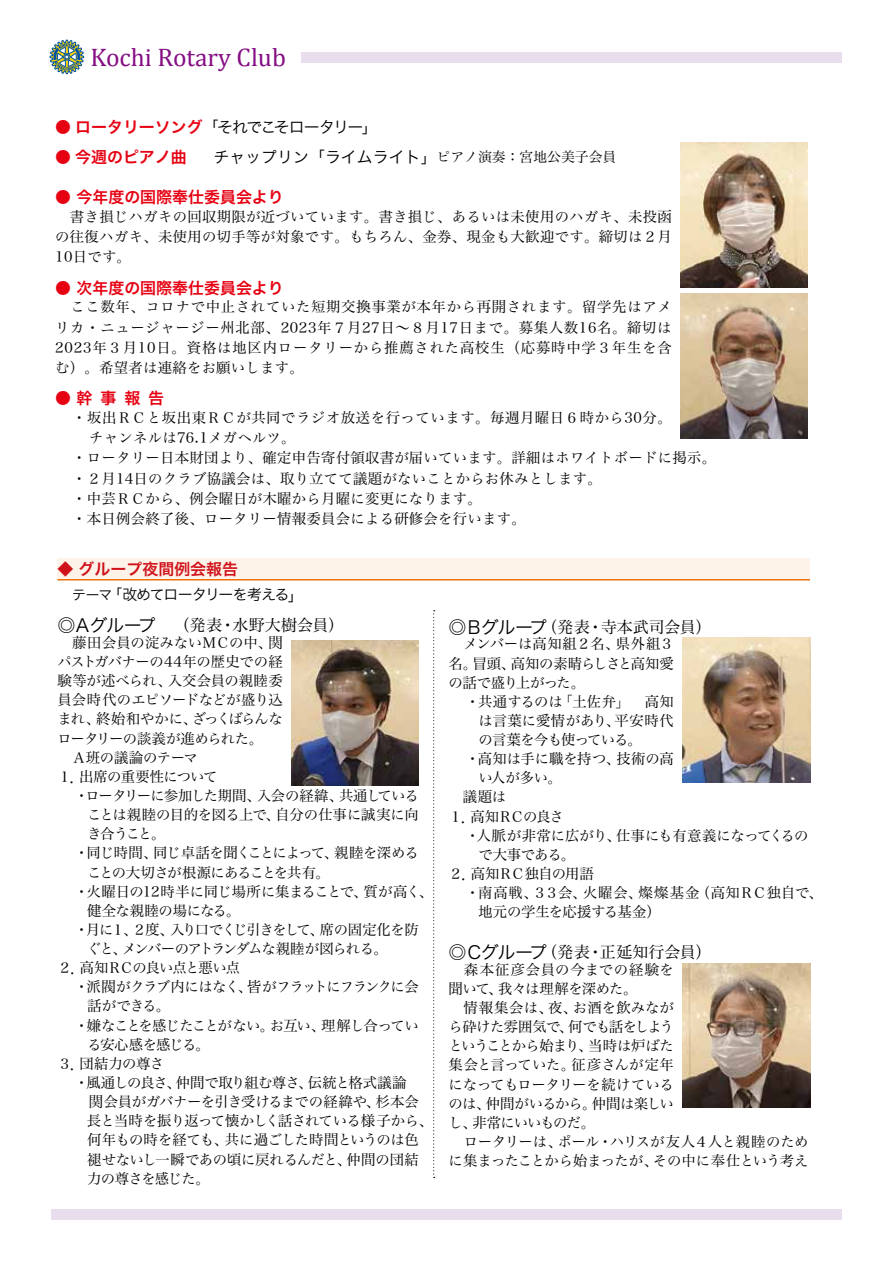
<style>
.page{position:relative;width:893px;height:1263px;background:#fff}
.page>*{position:absolute;margin:0;border:0;box-sizing:border-box;transform-origin:0 0}
.t1{font:25.5px "Cambria";color:#850e84}
.t2{font:15.9px "Hira Min Pro W3";letter-spacing:.005em;color:#000}
.t3{font:15.9px "Hira Kaku Pro W3";color:#000}
.t4{font:15.9px "Hira Kaku Pro W6";color:#e60012}
.t5{font:15.9px "Hira Kaku Pro W3";letter-spacing:-.1em;color:#000}
.t6{font:15.9px "Hira Kaku Pro W6";color:#d0121b}
.t7{font:14.85px "Hira Kaku Pro W3";letter-spacing:-.07em;color:#000}
.t8{font:14.4px/19.2px "Hira Min Pro W3";letter-spacing:-.005em;color:#000;text-align:justify}
.t9{font:14.4px "Hira Min Pro W3";letter-spacing:.02em;color:#000}
.t10{font:14.4px "Hira Min Pro W3";letter-spacing:.04em;color:#000}
.t11{font:14.4px "Hira Min Pro W3";letter-spacing:-.05em;color:#000}
.t12{font:14.4px "Hira Min Pro W3";letter-spacing:-.085em;color:#000}
.t13{font:14.4px "Hira Min Pro W3";letter-spacing:-.025em;color:#000}
.t14{font:14.4px "Hira Min Pro W3";letter-spacing:-.065em;color:#000}
.t15{font:14.4px "Hira Min Pro W3";letter-spacing:-.09em;color:#000}
.t16{font:14.4px "Hira Min Pro W3";letter-spacing:-.06em;color:#000}
.t17{font:14.4px "Hira Min Pro W3";letter-spacing:-.055em;color:#000}
.t18{font:14.4px "Hira Min Pro W3";letter-spacing:-.04em;color:#000}
.t19{font:14.4px "Hira Min Pro W3";letter-spacing:.015em;color:#000}
.t20{font:14.4px "Hira Min Pro W3";letter-spacing:-.08em;color:#000}
.t21{font:14.4px "Hira Min Pro W3";letter-spacing:.03em;color:#000}
.t22{font:14.4px "Hira Min Pro W3";letter-spacing:-.045em;color:#000}
.s1{font-family:"Hira Kaku Pro W6";color:#e60012}
.s2{font-family:"Hira Min Pro W3";font-size:13.8px}
.s3{font-size:13.8px}
.s4{font-size:15.9px}
.s5{font-family:"Hira Kaku Pro W3";font-size:18px}
</style>
<div class="page">
<svg style="left:50px;top:39px;width:34px;height:36px"></svg>
<div style="left:51px;top:1209px;width:791px;height:10px;background:#e8deed"></div>
<div style="left:302px;top:52px;width:540px;height:11px;background:#e8deed"></div>
<div style="left:57px;top:558px;width:753px;height:22px;background:#fef3e9"></div>
<hr style="left:57px;top:579px;width:753px;height:1px;background:#ed710e">
<svg style="left:433px;top:610px;width:2px;height:568px"></svg>
<img style="left:291px;top:641px;width:128px;height:144px">
<img style="left:682px;top:638px;width:128px;height:144px">
<img style="left:682px;top:963px;width:128px;height:145px">
<img style="left:680px;top:142px;width:128px;height:145px">
<img style="left:680px;top:293px;width:128px;height:145px">
<h1 class="t1" style="left:91px;top:42px;width:197px">Kochi Rotary Club</h1>
<p class="t5" style="left:55px;top:113px;width:324px"><span class="s1">● ロータリーソング</span>「それでこそロータリー」</p>
<p class="t3" style="left:55px;top:143px;width:562px"><span class="s1">● 今週のピアノ曲</span>　 チャップリン「ライムライト」<span class="s2">ピアノ演奏：宮地公美子会員</span></p>
<p class="t4" style="left:55px;top:183px;width:230px">● 今年度の国際奉仕委員会より</p>
<p class="t8" style="left:55px;top:205px;width:618px;line-height:20.2px">　書き損じハガキの回収期限が近づいています。書き損じ、あるいは未使用のハガキ、未投函の往復ハガキ、未使用の切手等が対象です。もちろん、金券、現金も大歓迎です。締切は２月10日です。</p>
<p class="t4" style="left:55px;top:273px;width:230px">● 次年度の国際奉仕委員会より</p>
<p class="t8" style="left:55px;top:296px;width:618px;line-height:20.2px">　ここ数年、コロナで中止されていた短期交換事業が本年から再開されます。留学先はアメリカ・ニュージャージー州北部、2023年７月27日〜８月17日まで。募集人数16名。締切は2023年３月10日。資格は地区内ロータリーから推薦された高校生（応募時中学３年生を含む）。希望者は連絡をお願いします。</p>
<p class="t4" style="left:55px;top:384px;width:110px">● 幹事報告</p>
<p class="t10" style="left:72px;top:405px;width:601px">・坂出ＲＣと坂出東ＲＣが共同でラジオ放送を行っています。毎週月曜日６時から30分。</p>
<p class="t9" style="left:89px;top:425px;width:208px">チャンネルは76.1メガヘルツ。</p>
<p class="t9" style="left:72px;top:446px;width:645px">・ロータリー日本財団より、確定申告寄付領収書が届いています。詳細はホワイトボードに掲示。</p>
<p class="t9" style="left:72px;top:466px;width:531px">・２月14日のクラブ協議会は、取り立てて議題がないことからお休みとします。</p>
<p class="t9" style="left:72px;top:486px;width:411px">・中芸ＲＣから、例会曜日が木曜から月曜に変更になります。</p>
<p class="t9" style="left:72px;top:506px;width:455px">・本日例会終了後、ロータリー情報委員会による研修会を行います。</p>
<p class="t6" style="left:57px;top:555px;width:182px">◆ グループ夜間例会報告</p>
<p class="t7" style="left:72px;top:581px;width:233px"><span class="s3">テーマ</span>「改めてロータリーを考える<span class="s4">」</span></p>
<p class="t2" style="left:57px;top:612px;width:288px"><span class="s5">◎Ａグループ　</span>（発表・水野大樹会員）</p>
<p class="t8" style="left:57px;top:632px;width:227px;text-align:left">　藤田会員の淀みないＭＣの中、関パストガバナーの44年の歴史での経験等が述べられ、入交会員の親睦委員会時代のエピソードなどが盛り込まれ、終始和やかに、ざっくばらんなロータリーの談義が進められた。<br>　Ａ班の議論のテーマ<br>１．出席の重要性について</p>
<p class="t16" style="left:74px;top:783px;width:346px">・ロータリーに参加した期間、入会の経緯、共通している</p>
<p class="t13" style="left:87px;top:802px;width:333px">ことは親睦の目的を図る上で、自分の仕事に誠実に向</p>
<p class="t8" style="left:87px;top:823px;width:80px">き合うこと。</p>
<p class="t11" style="left:74px;top:841px;width:346px">・同じ時間、同じ卓話を聞くことによって、親睦を深める</p>
<p class="t14" style="left:87px;top:860px;width:244px">ことの大切さが根源にあることを共有。</p>
<p class="t8" style="left:74px;top:880px;width:360px">・火曜日の12時半に同じ場所に集まることで、質が高く、</p>
<p class="t8" style="left:87px;top:899px;width:155px">健全な親睦の場になる。</p>
<p class="t15" style="left:74px;top:917px;width:346px">・月に１、２度、入り口でくじ引きをして、席の固定化を防</p>
<p class="t12" style="left:87px;top:936px;width:302px">ぐと、メンバーのアトランダムな親睦が図られる。</p>
<p class="t20" style="left:57px;top:955px;width:184px">２．高知ＲＣの良い点と悪い点</p>
<p class="t12" style="left:74px;top:974px;width:346px">・派閥がクラブ内にはなく、皆がフラットにフランクに会</p>
<p class="t8" style="left:87px;top:995px;width:84px">話ができる。</p>
<p class="t17" style="left:74px;top:1013px;width:346px">・嫌なことを感じたことがない。お互い、理解し合ってい</p>
<p class="t14" style="left:87px;top:1032px;width:124px">る安心感を感じる。</p>
<p class="t8" style="left:57px;top:1052px;width:108px">３．団結力の尊さ</p>
<p class="t11" style="left:74px;top:1070px;width:334px">・風通しの良さ、仲間で取り組む尊さ、伝統と格式議論</p>
<p class="t8" style="left:74px;top:1091px;width:346px">　関会員がガバナーを引き受けるまでの経緯や、杉本会</p>
<p class="t18" style="left:87px;top:1108px;width:348px">長と当時を振り返って懐かしく話されている様子から、</p>
<p class="t13" style="left:87px;top:1128px;width:333px">何年もの時を経ても、共に過ごした時間というのは色</p>
<p class="t8" style="left:87px;top:1148px;width:333px">褪せないし一瞬であの頃に戻れるんだと、仲間の団結</p>
<p class="t14" style="left:87px;top:1166px;width:124px">力の尊さを感じた。</p>
<p class="t2" style="left:449px;top:613px;width:264px"><span class="s5">◎Ｂグループ</span>（発表・寺本武司会員）</p>
<p class="t8" style="left:449px;top:633px;width:227px">　メンバーは高知組２名、県外組３名。冒頭、高知の素晴らしさと高知愛の話で盛り上がった。</p>
<p class="t19" style="left:466px;top:689px;width:210px">・共通するのは「土佐弁」　高知</p>
<p class="t21" style="left:478px;top:708px;width:197px">は言葉に愛情があり、平安時代</p>
<p class="t11" style="left:478px;top:727px;width:165px">の言葉を今も使っている。</p>
<p class="t8" style="left:466px;top:748px;width:210px">・高知は手に職を持つ、技術の高</p>
<p class="t8" style="left:478px;top:767px;width:85px">い人が多い。</p>
<p class="t8" style="left:449px;top:786px;width:59px">　議題は</p>
<p class="t12" style="left:449px;top:804px;width:117px">１．高知ＲＣの良さ</p>
<p class="t8" style="left:466px;top:824px;width:344px">・人脈が非常に広がり、仕事にも有意義になってくるの</p>
<p class="t8" style="left:478px;top:843px;width:98px">で大事である。</p>
<p class="t22" style="left:449px;top:861px;width:147px">２．高知ＲＣ独自の用語</p>
<p class="t10" style="left:466px;top:880px;width:359px">・南高戦、３３会、火曜会、燦燦基金（高知ＲＣ独自で、</p>
<p class="t8" style="left:478px;top:901px;width:198px">地元の学生を応援する基金）　</p>
<p class="t2" style="left:449px;top:938px;width:264px"><span class="s5">◎Ｃグループ</span>（発表・正延知行会員）</p>
<p class="t8" style="left:449px;top:958px;width:362px;text-align:left">　森本征彦会員の今までの経験を<br>聞いて、我々は理解を深めた。<br>　情報集会は、夜、お酒を飲みなが<br>ら砕けた雰囲気で、何でも話をしよう<br>ということから始まり、当時は炉ばた<br>集会と言っていた。征彦さんが定年<br>になってもロータリーを続けている<br>のは、仲間がいるから。仲間は楽しい<br>し、非常にいいものだ。<br>　ロータリーは、ポール・ハリスが友人４人と親睦のために集まったことから始まったが、その中に奉仕という考え</p>
</div>
